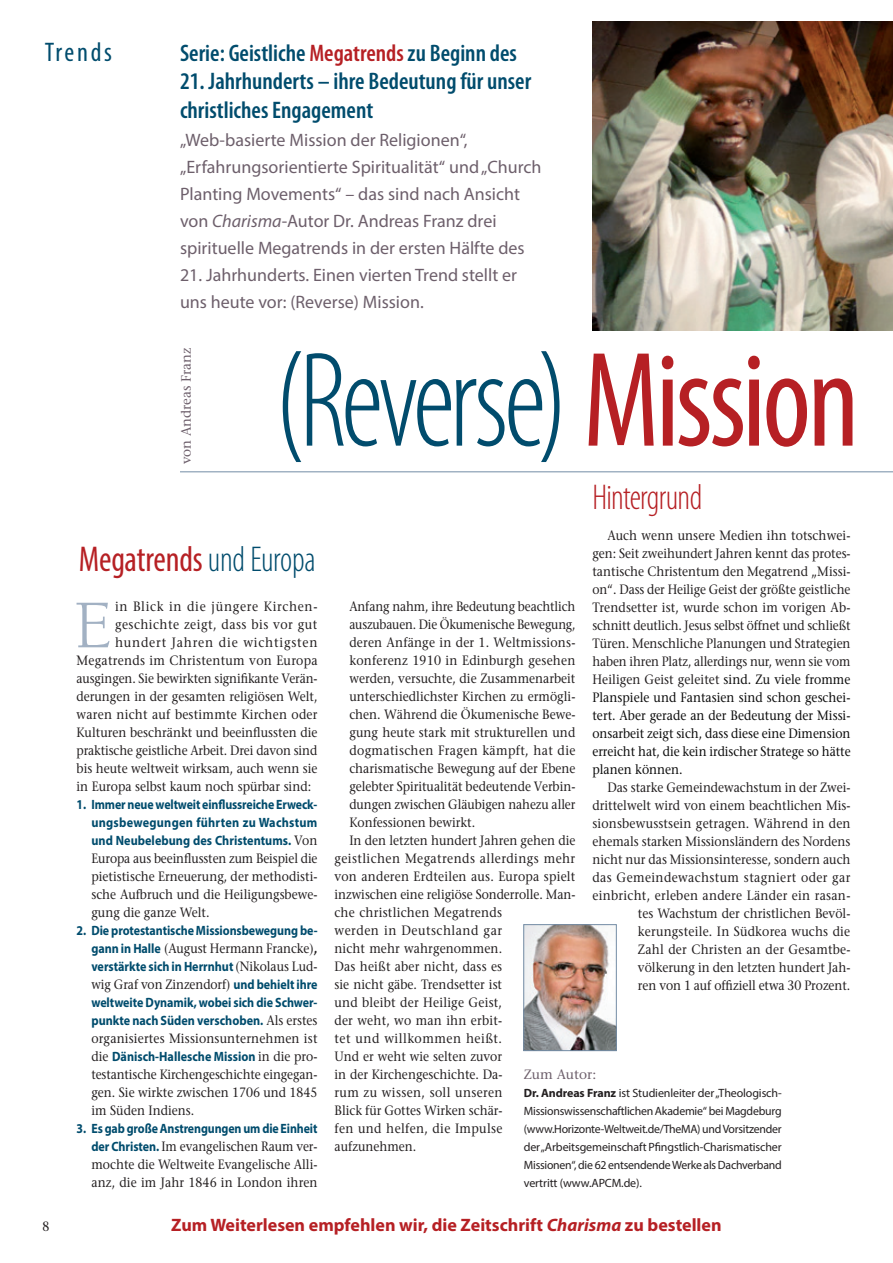
<style>
.page{position:relative;width:893px;height:1263px;background:#fff}
.page>*{position:absolute;margin:0;border:0;box-sizing:border-box;transform-origin:0 0}
.CH-Titel-60-Blau{font:300 condensed 136.5px "Myriad Pro";letter-spacing:-.04em;color:#014c6d;scale:.93 1}
.Text-9-klein-Initial{font:70.2px "Berkeley";color:#a2b1c3;scale:.95 1}
.CH-Titel-60-Blau-2{font:condensed 36px "Myriad Pro";letter-spacing:-.005em;color:#b62024;scale:.95 1}
.CH-Titel-24-rot{font:300 condensed 36px "Myriad Pro";letter-spacing:-.02em;color:#b62024;scale:.95 1}
.CH-Rubrik-18{font:condensed 27px "Myriad Pro";letter-spacing:.1em;color:#014c6d}
.CH-Rubrik-18-2{font:600 condensed 24px/28.8px "Myriad Pro";color:#014c6d}
.Appetizer-12{font:18px/27px "Myriad Pro";color:#6d5f6b}
.t1{font:700 18px "Myriad Pro";color:#b62024}
.CH-Text-9{font:13.5px/18px "Stone Serif";color:#231f20;scale:.9 1}
.CH-Text-9-Bullets{font:13.5px/18px "Stone Serif";color:#231f20;text-align:justify;scale:.9 1}
.CH-Text-9-Bullets-2{font:13.5px/18px "Stone Serif";color:#231f20;text-align:justify;scale:.89 1}
.Text-9-klein-Initial-2{font:13.5px "Stone Serif";color:#231f20;scale:.9 1}
.Text-9-klein-Initial-3{font:13.5px "Stone Serif";color:#231f20;scale:.89 1}
.Text-9-klein-Initial-4{font:13.5px "Stone Serif";letter-spacing:.02em;color:#231f20;scale:.9 1}
.Text-9-klein-Initial-5{font:13.5px "Stone Serif";letter-spacing:.035em;color:#231f20;scale:.91 1}
.Text-9-klein-Initial-6{font:13.5px "Stone Serif";letter-spacing:.055em;color:#231f20;scale:.91 1}
.Text-9-klein-Initial-7{font:13.5px "Stone Serif";letter-spacing:.06em;color:#231f20;scale:.92 1}
.Autor{font:13.5px "Stone Serif";color:#6d5f6b}
.CH-Text-9-ohne{font:13.5px "Stone Serif";color:#231f20;scale:.9 1}
.CH_-_Text_8_Steckbri{font:12px/18px "Myriad Pro";letter-spacing:-.02em;color:#231f20;text-align:justify}
.s1{color:#b62024}
.s2{font-style:italic}
.s3{font-weight:400;color:#b62024}
.s4{font-weight:300;color:#014c6d}
.s5{font-family:"Myriad Pro";font-weight:700;color:#014c6d}
.s6{font-weight:700}
.s7{color:#0c0c0c}
</style>
<div class="page">
<img style="left:592px;top:21px;width:301px;height:310px">
<img style="left:525px;top:926px;width:90px;height:123px">
<div style="left:523px;top:924px;width:94px;height:127px;border:1px solid #738ca5"></div>
<hr style="left:180px;top:471px;width:713px;height:1px;background:#738ca5">
<p class="CH-Rubrik-18" style="left:45px;top:36px;width:69px">Trends</p>
<p class="CH-Rubrik-18-2" style="left:180px;top:38px;width:338px">Serie: Geistliche <span class="s1">Megatrends</span> zu Beginn des</p>
<p class="CH-Rubrik-18-2" style="left:180px;top:67px;width:353px">21. Jahrhunderts – ihre Bedeutung für unser christliches Engagement</p>
<p class="Appetizer-12" style="left:180px;top:126px;width:363px">„Web-basierte Mission der Religionen“, „Erfahrungsorientierte Spiritualität“ und „Church Planting Movements“ – das sind nach Ansicht von <span class="s2">Charisma</span>-Autor Dr. Andreas Franz drei spirituelle Megatrends in der ersten Hälfte des</p>
<p class="Appetizer-12" style="left:180px;top:261px;width:339px">21. Jahrhunderts. Einen vierten Trend stellt er uns heute vor: (Reverse) Mission.</p>
<p class="Autor" style="left:178px;top:464px;width:118px;rotate:-90deg">von Andreas Franz</p>
<p class="CH-Titel-60-Blau" style="left:273px;top:320px;width:632px">(Reverse) <span class="s3">Mission</span></p>
<p class="CH-Titel-60-Blau-2" style="left:79px;top:538px;width:251px">Megatrends <span class="s4">und Europa</span></p>
<p class="Text-9-klein-Initial" style="left:75px;top:588px;width:41px">E</p>
<p class="Text-9-klein-Initial-6" style="left:115px;top:598px;width:224px">in Blick in die jüngere Kirchen-</p>
<p class="Text-9-klein-Initial-5" style="left:115px;top:616px;width:224px">geschichte zeigt, dass bis vor gut</p>
<p class="Text-9-klein-Initial-7" style="left:115px;top:634px;width:222px">hundert Jahren die wichtigsten</p>
<p class="Text-9-klein-Initial-4" style="left:77px;top:652px;width:269px">Megatrends im Christentum von Europa</p>
<p class="Text-9-klein-Initial-3" style="left:77px;top:670px;width:272px">ausgingen. Sie bewirkten signifikante Verän-</p>
<p class="Text-9-klein-Initial-2" style="left:77px;top:688px;width:269px">derungen in der gesamten religiösen Welt,</p>
<p class="Text-9-klein-Initial-4" style="left:77px;top:706px;width:269px">waren nicht auf bestimmte Kirchen oder</p>
<p class="Text-9-klein-Initial-2" style="left:77px;top:724px;width:269px">Kulturen beschränkt und beeinflussten die</p>
<p class="Text-9-klein-Initial-3" style="left:77px;top:742px;width:272px">praktische geistliche Arbeit. Drei davon sind</p>
<p class="Text-9-klein-Initial-2" style="left:77px;top:760px;width:269px">bis heute weltweit wirksam, auch wenn sie</p>
<p class="Text-9-klein-Initial-2" style="left:77px;top:778px;width:262px">in Europa selbst kaum noch spürbar sind:</p>
<p class="CH-Text-9-Bullets" style="left:91px;top:795px;width:253px;text-indent:-15px"><span class="s5">1. Immer neue weltweit einflussreiche Erweck&shy;ungsbewegungen führten zu Wachstum und Neubelebung des Christentums.</span> Von Europa aus beeinflussten zum Beispiel die pietistische Erneuerung, der methodisti&shy;sche Aufbruch und die Heiligungsbewe&shy;gung die ganze Welt.</p>
<p class="CH-Text-9-Bullets" style="left:91px;top:921px;width:253px;text-indent:-15px"><span class="s5">2. Die protestantische Missionsbewegung be&shy;gann in Halle</span> (August Hermann Francke)<span class="s6">, </span><span class="s5">verstärkte sich in Herrnhut</span> (Nikolaus Lud&shy;wig Graf von Zinzendorf) <span class="s5">und behielt ihre weltweite Dynamik, wobei sich die Schwer&shy;punkte nach Süden verschoben.</span> Als erstes organisiertes Missionsunternehmen ist die <span class="s5">Dänisch-Hallesche Mission</span> in die pro&shy;testantische Kirchengeschichte eingegan&shy;gen. Sie wirkte zwischen 1706 und 1845 im Süden Indiens.</p>
<p class="CH-Text-9-Bullets-2" style="left:91px;top:1119px;width:256px;text-indent:-15px"><span class="s5">3. Es gab große Anstrengungen um die Einheit der Christen.</span> Im evangelischen Raum ver&shy;mochte die Weltweite Evangelische Alli&shy;anz, die im Jahr 1846 in London ihren</p>
<p class="CH-Titel-24-rot" style="left:592px;top:476px;width:117px">Hintergrund</p>
<p class="CH-Text-9" style="left:592px;top:526px;width:288px;text-align:justify;text-indent:15px">Auch wenn unsere Medien ihn totschwei&shy;gen: Seit zweihundert Jahren kennt das protes&shy;tantische Christentum den Megatrend „Missi&shy;on“. Dass der Heilige Geist der größte geistliche Trendsetter ist, wurde schon im vorigen Ab&shy;schnitt deutlich. Jesus selbst öffnet und schließt Türen. Menschliche Planungen und Strategien haben ihren Platz, allerdings nur, wenn sie vom Heiligen Geist geleitet <span class="s7">sind. Zu viele fromme Planspiele und Fantasien sind schon geschei&shy;tert. Aber gerade an der Bedeutung der Missi&shy;onsarbeit zeigt sich, dass diese eine Dimension erreicht hat, die kein irdischer Stratege so hätte planen können.</span></p>
<p class="CH-Text-9" style="left:592px;top:778px;width:288px;text-align:right">Das starke Gemeindewachstum in der Zwei&shy;drittelwelt wird von einem beachtlichen Mis&shy;sionsbewusstsein getragen. Während in den ehemals starken Missionsländern des Nordens nicht nur das Missionsinteresse, sondern auch das Gemeindewachstum stagniert oder gar einbricht, erleben andere Länder ein rasan&shy;tes Wachstum der christlichen Bevöl&shy;kerungsteile. In Südkorea wuchs die<br>Zahl der Christen an der Gesamtbe&shy;völkerung in den letzten hundert Jah-<br>ren von 1 auf offiziell etwa 30 Prozent.</p>
<p class="CH-Text-9-Bullets-2" style="left:349px;top:597px;width:256px">Anfang nahm, ihre Bedeutung beachtlich auszubauen. Die Ökumenische Bewegung, deren Anfänge in der 1. Weltmissions&shy;konferenz 1910 in Edinburgh gesehen werden, versuchte, die Zusammenarbeit unterschiedlichster Kirchen zu ermögli&shy;chen. Während die Ökumenische Bewe&shy;gung heute stark mit strukturellen und dogmatischen Fragen kämpft, hat die charismatische Bewegung auf der Ebene gelebter Spiritualität bedeutende Verbin&shy;dungen zwischen Gläubigen nahezu aller Konfessionen bewirkt.</p>
<p class="CH-Text-9" style="left:334px;top:831px;width:269px;text-indent:15px">In den letzten hundert Jahren gehen die geistlichen Megatrends allerdings mehr von anderen Erdteilen aus. Europa spielt inzwischen eine religiöse Sonderrolle. Man&shy;che christlichen Megatrends<br>werden in Deutschland gar<br>nicht mehr wahrgenommen.<br>Das heißt aber nicht, dass es<br>sie nicht gäbe. Trendsetter ist<br>und bleibt der Heilige Geist,<br>der weht, wo man ihn erbit-<br>tet und willkommen heißt.<br>Und er weht wie selten zuvor<br>in der Kirchengeschichte. Da-<br>rum zu wissen, soll unseren<br>Blick für Gottes Wirken schär-<br>fen und helfen, die Impulse aufzunehmen.</p>
<p class="Autor" style="left:524px;top:1066px;width:74px">Zum Autor:</p>
<p class="CH_-_Text_8_Steckbri" style="left:524px;top:1084px;width:259px"><span class="s6">Dr. Andreas Franz</span> ist Studienleiter der „Theologisch-Missionswissenschaftlichen Akademie“ bei Magdeburg (www.Horizonte-Weltweit.de/TheMA) und Vorsitzender der „Arbeitsgemeinschaft Pfingstlich-Charismatischer Missionen“, die 62 entsendende Werke als Dachverband vertritt (www.APCM.de).</p>
<p class="CH-Text-9-ohne" style="left:42px;top:1218px;width:9px">8</p>
<h3 class="t1" style="left:171px;top:1213px;width:552px">Zum Weiterlesen empfehlen wir, die Zeitschrift <span class="s2">Charisma</span> zu bestellen</h3>
</div>
